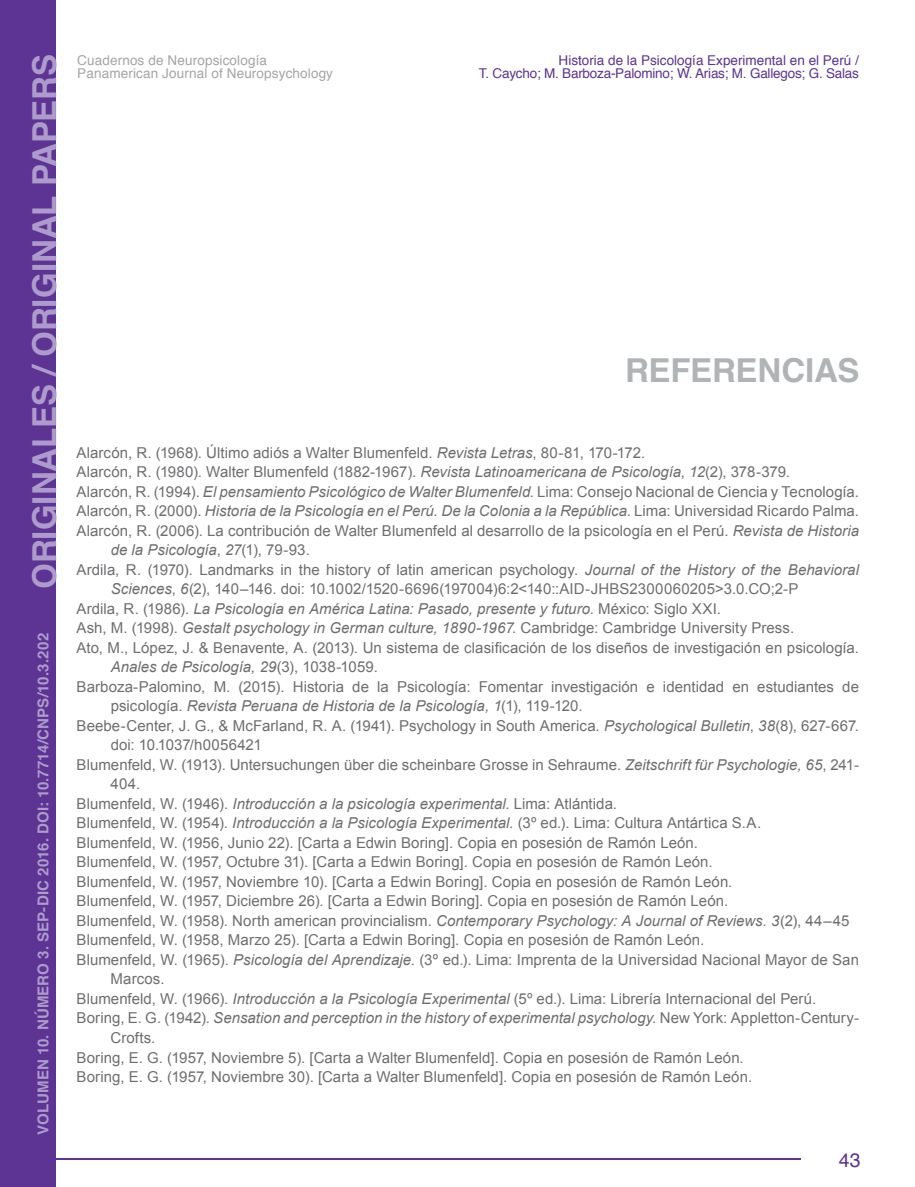
<style>
.page{position:relative;width:915px;height:1187px;background:#fff}
.page>*{position:absolute;margin:0;border:0;box-sizing:border-box;transform-origin:0 0}
.t1{font:700 33px "Helvetica";letter-spacing:-.005em;color:#ad9ccb}
.t2{font:700 33px "Helvetica";letter-spacing:-.005em;color:#b1b4b6}
.t3{font:19.5px "Helvetica";color:#5d3393}
.t4{font:15px "Arial";letter-spacing:.005em;color:#6d6e71}
.t5{font:italic 15px "Arial";color:#6d6e71}
.t6{font:700 15px "Helvetica";letter-spacing:.01em;color:#ad9ccb}
.t7{font:13.5px/13.5px "Helvetica";color:#5d3393;text-align:right}
.t8{font:13.5px/13.5px "Helvetica";letter-spacing:.01em;color:#a3a5a8}
.s1{font-style:italic}
.s2{font-style:normal}
</style>
<div class="page">
<div style="left:0;top:0;width:55px;height:1186px;background:#5d3393"></div>
<hr style="left:0;top:1157px;width:800px;height:2px;background:#5d3393">
<h1 class="t1" style="left:18px;top:589px;width:536px;rotate:-90deg">ORIGINALES / ORIGINAL PAPERS</h1>
<p class="t8" style="left:77px;top:54px;width:257px">Cuadernos de Neuropsicología<br>Panamerican Journal of Neuropsychology</p>
<p class="t7" style="left:478px;top:54px;width:381px">Historia de la Psicología Experimental en el Perú /<br>T. Caycho; M. Barboza-Palomino; W. Arias; M. Gallegos; G. Salas</p>
<h1 class="t2" style="left:625px;top:344px;width:236px">REFERENCIAS</h1>
<p class="t4" style="left:77px;top:442px;width:570px">Alarcón, R. (1968). Último adiós a Walter Blumenfeld. <span class="s1">Revista Letras</span>, 80-81, 170-172.</p>
<p class="t4" style="left:77px;top:462px;width:714px">Alarcón, R. (1980). Walter Blumenfeld (1882-1967). <span class="s1">Revista Latinoamericana de Psicología</span>, <span class="s1">12</span>(2), 378-379.</p>
<p class="t4" style="left:77px;top:481px;width:783px">Alarcón, R. (1994). <span class="s1">El pensamiento Psicológico de Walter Blumenfeld</span>. Lima: Consejo Nacional de Ciencia y Tecnología.</p>
<p class="t5" style="left:77px;top:501px;width:783px"><span class="s2">Alarcón, R. (2000).</span> Historia de la Psicología en el Perú. De la Colonia a la República<span class="s2">. Lima: Universidad Ricardo Palma.</span></p>
<p class="t4" style="left:77px;top:520px;width:783px">Alarcón, R. (2006). La contribución de Walter Blumenfeld al desarrollo de la psicología en el Perú. <span class="s1">Revista de Historia</span></p>
<p class="t5" style="left:111px;top:540px;width:200px">de la Psicología<span class="s2">,</span> 27<span class="s2">(1), 79-93.</span></p>
<p class="t4" style="left:77px;top:559px;width:783px">Ardila, R. (1970). Landmarks in the history of latin american psychology. <span class="s1">Journal of the History of the Behavioral</span></p>
<p class="t4" style="left:111px;top:579px;width:689px"><span class="s1">Sciences</span>, <span class="s1">6</span>(2), 140–146. doi: 10.1002/1520-6696(197004)6:2&lt;140::AID-JHBS2300060205&gt;3.0.CO;2-P</p>
<p class="t5" style="left:77px;top:598px;width:645px"><span class="s2">Ardila, R. (1986).</span> La Psicología en América Latina: Pasado, presente y futuro<span class="s2">. México: Siglo XXI.</span></p>
<p class="t4" style="left:77px;top:618px;width:718px">Ash, M. (1998). <span class="s1">Gestalt psychology in German culture, 1890-1967</span>. Cambridge: Cambridge University Press.</p>
<p class="t4" style="left:77px;top:637px;width:783px">Ato, M., López, J. &amp; Benavente, A. (2013). Un sistema de clasificación de los diseños de investigación en psicología.</p>
<p class="t5" style="left:111px;top:657px;width:268px">Anales de Psicología, 29<span class="s2">(3), 1038-1059.</span></p>
<p class="t4" style="left:77px;top:676px;width:783px">Barboza-Palomino, M. (2015). Historia de la Psicología: Fomentar investigación e identidad en estudiantes de</p>
<p class="t5" style="left:111px;top:696px;width:473px"><span class="s2">psicología.</span> Revista Peruana de Historia de la Psicología, 1<span class="s2">(1), 119-120.</span></p>
<p class="t4" style="left:77px;top:715px;width:783px">Beebe-Center, J. G., &amp; McFarland, R. A. (1941). Psychology in South America<span class="s1">. Psychological Bulletin</span>, <span class="s1">38</span>(8), 627-667.</p>
<p class="t4" style="left:111px;top:735px;width:153px">doi: 10.1037/h0056421</p>
<p class="t4" style="left:77px;top:754px;width:783px">Blumenfeld, W. (1913). Untersuchungen über die scheinbare Grosse in Sehraume. <span class="s1">Zeitschrift für Psychologie, 65</span>, 241-</p>
<p class="t4" style="left:111px;top:774px;width:31px">404.</p>
<p class="t5" style="left:77px;top:793px;width:542px"><span class="s2">Blumenfeld, W. (1946).</span> Introducción a la psicología experimental<span class="s2">. Lima: Atlántida.</span></p>
<p class="t4" style="left:77px;top:813px;width:686px">Blumenfeld, W. (1954). <span class="s1">Introducción a la Psicología Experimental.</span> (3º ed.). Lima: Cultura Antártica S.A.</p>
<p class="t4" style="left:77px;top:832px;width:622px">Blumenfeld, W. (1956, Junio 22). [Carta a Edwin Boring]. Copia en posesión de Ramón León.</p>
<p class="t4" style="left:77px;top:852px;width:637px">Blumenfeld, W. (1957, Octubre 31). [Carta a Edwin Boring]. Copia en posesión de Ramón León.</p>
<p class="t4" style="left:77px;top:871px;width:657px">Blumenfeld, W. (1957, Noviembre 10). [Carta a Edwin Boring]. Copia en posesión de Ramón León.</p>
<p class="t4" style="left:77px;top:891px;width:653px">Blumenfeld, W. (1957, Diciembre 26). [Carta a Edwin Boring]. Copia en posesión de Ramón León.</p>
<p class="t4" style="left:77px;top:910px;width:774px">Blumenfeld, W. (1958). North american provincialism. <span class="s1">Contemporary Psychology: A Journal of Reviews. 3</span>(2), 44–45</p>
<p class="t4" style="left:77px;top:930px;width:629px">Blumenfeld, W. (1958, Marzo 25). [Carta a Edwin Boring]. Copia en posesión de Ramón León.</p>
<p class="t4" style="left:77px;top:949px;width:783px">Blumenfeld, W. (1965). <span class="s1">Psicología del Aprendizaje.</span> (3º ed.). Lima: Imprenta de la Universidad Nacional Mayor de San</p>
<p class="t4" style="left:111px;top:969px;width:55px">Marcos.</p>
<p class="t4" style="left:77px;top:988px;width:741px">Blumenfeld, W. (1966). <span class="s1">Introducción a la Psicología Experimental</span> (5º ed.). Lima: Librería Internacional del Perú.</p>
<p class="t5" style="left:77px;top:1008px;width:783px"><span class="s2">Boring, E. G. (1942).</span> Sensation and perception in the history of experimental psychology. <span class="s2">New York: Appletton-Century-</span></p>
<p class="t4" style="left:111px;top:1027px;width:46px">Crofts.</p>
<p class="t4" style="left:77px;top:1047px;width:668px">Boring, E. G. (1957, Noviembre 5). [Carta a Walter Blumenfeld]. Copia en posesión de Ramón León.</p>
<p class="t4" style="left:77px;top:1066px;width:676px">Boring, E. G. (1957, Noviembre 30). [Carta a Walter Blumenfeld]. Copia en posesión de Ramón León.</p>
<p class="t6" style="left:31px;top:1134px;width:503px;rotate:-90deg">VOLUMEN 10. NÚMERO 3. SEP-DIC 2016. DOI: 10.7714/CNPS/10.3.202</p>
<h2 class="t3" style="left:838px;top:1144px;width:23px">43</h2>
</div>
